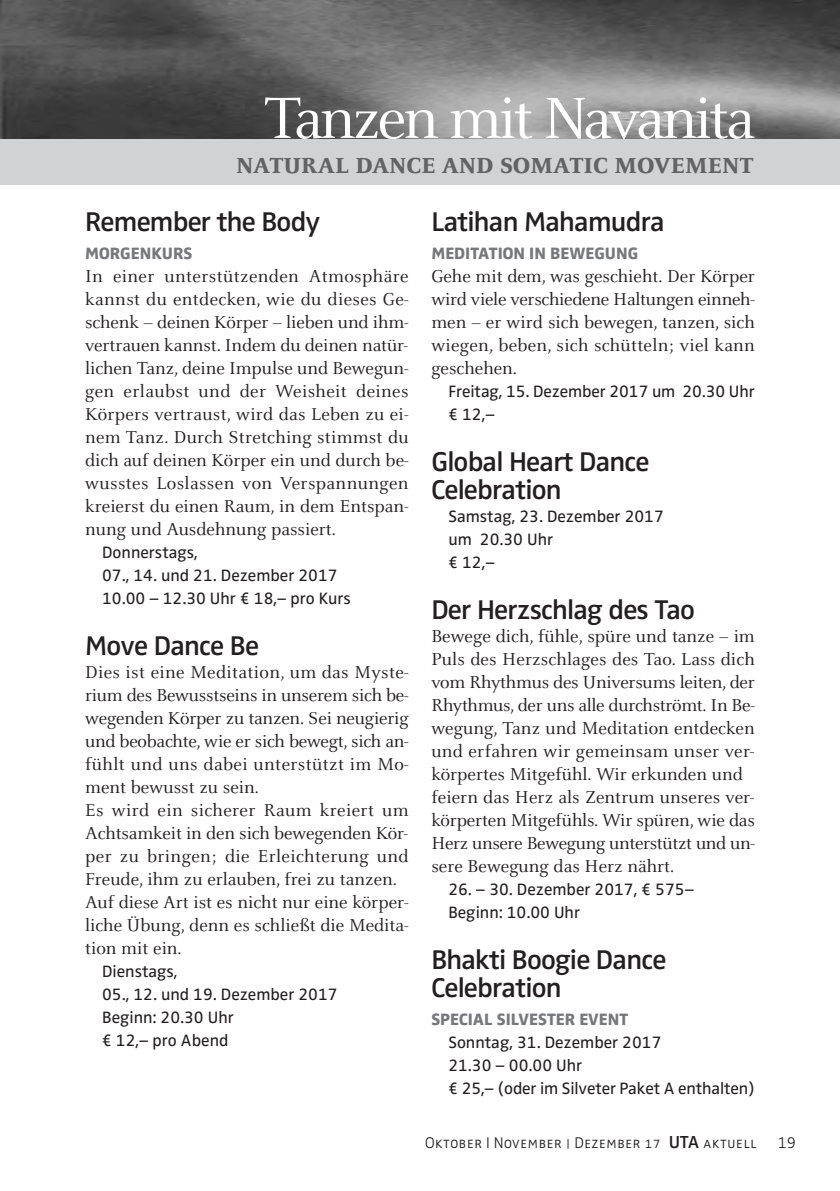
<style>
.page{position:relative;width:840px;height:1191px;background:#fff}
.page>*{position:absolute;margin:0;border:0;box-sizing:border-box;transform-origin:0 0}
.t1{font:64px "Celeste";letter-spacing:-.05em;color:#fff}
.t2{font:600 28px/28px "Zwo";letter-spacing:-.03em;color:#231f20}
.t3{font:800 24px "Celeste";color:#636366}
.t4{font:19px/23px "Celeste";color:#231f20;text-align:justify}
.t5{font:17px/23px "Zwo";color:#231f20}
.t6{font:800 17px "Zwo";color:#76787b}
.t7{font:16px "Zwo Light SC";color:#231f20}
.t8{font:300 16px "Zwo";color:#231f20}
.s1{font-family:"Zwo Semi Bold SC";font-size:18px}
</style>
<div class="page">
<img style="left:1px;top:0;width:838px;height:139px">
<div style="left:0;top:139px;width:839px;height:45px;background:#d1d2d4"></div>
<h1 class="t1" style="left:264px;top:83px;width:492px">Tanzen mit Navanita</h1>
<p class="t3" style="left:236px;top:152px;width:518px">NATURAL DANCE AND SOMATIC MOVEMENT</p>
<h2 class="t2" style="left:85px;top:208px;width:237px">Remember the Body</h2>
<p class="t6" style="left:85px;top:244px;width:109px">MORGENKURS</p>
<p class="t4" style="left:85px;top:264px;width:325px">In einer unterstützenden Atmosphäre kannst du entdecken, wie du dieses Ge&shy;schenk – deinen Körper – lieben und ihm&shy;vertrauen kannst. Indem du deinen natür&shy;lichen Tanz, deine Impulse und Bewegun&shy;gen erlaubst und der Weisheit deines Körpers vertraust, wird das Leben zu ei&shy;nem Tanz. Durch Stretching stimmst du dich auf deinen Körper ein und durch be&shy;wusstes Loslassen von Verspannungen kreierst du einen Raum, in dem Entspan&shy;nung und Ausdehnung passiert.</p>
<p class="t5" style="left:102px;top:540px;width:250px">Donnerstags,<br>07., 14. und 21. Dezember 2017<br>10.00 – 12.30 Uhr € 18,– pro Kurs</p>
<h2 class="t2" style="left:85px;top:632px;width:175px">Move Dance Be</h2>
<p class="t4" style="left:85px;top:660px;width:325px;text-align:left">Dies ist eine Meditation, um das Myste&shy;rium des Bewusstseins in unserem sich be&shy;wegenden Körper zu tanzen. Sei neugierig und beobachte, wie er sich bewegt, sich an&shy;fühlt und uns dabei unterstützt im Mo&shy;ment bewusst zu sein.<br>Es wird ein sicherer Raum kreiert um Achtsamkeit in den sich bewegenden Kör&shy;per zu bringen; die Erleichterung und Freude, ihm zu erlauben, frei zu tanzen.<br>Auf diese Art ist es nicht nur eine körper&shy;liche Übung, denn es schließt die Medita&shy;tion mit ein.</p>
<p class="t5" style="left:102px;top:959px;width:237px">Dienstags,<br>05., 12. und 19. Dezember 2017<br>Beginn: 20.30 Uhr<br>€ 12,– pro Abend</p>
<h2 class="t2" style="left:431px;top:208px;width:235px">Latihan Mahamudra</h2>
<p class="t6" style="left:431px;top:244px;width:208px">MEDITATION IN BEWEGUNG</p>
<p class="t4" style="left:431px;top:264px;width:325px">Gehe mit dem, was geschieht. Der Körper wird viele verschiedene Haltungen einneh&shy;men – er wird sich bewegen, tanzen, sich wiegen, beben, sich schütteln; viel kann geschehen.</p>
<p class="t5" style="left:448px;top:379px;width:308px">Freitag, 15. Dezember 2017 um 20.30 Uhr € 12,–</p>
<h2 class="t2" style="left:431px;top:448px;width:220px">Global Heart Dance<br>Celebration</h2>
<p class="t5" style="left:448px;top:504px;width:217px">Samstag, 23. Dezember 2017 um 20.30 Uhr<br>€ 12,–</p>
<h2 class="t2" style="left:431px;top:596px;width:265px">Der Herzschlag des Tao</h2>
<p class="t4" style="left:431px;top:624px;width:325px;text-align:left">Bewege dich, fühle, spüre und tanze – im Puls des Herzschlages des Tao. Lass dich vom Rhythmus des Universums leiten, der Rhythmus, der uns alle durchströmt. In Be&shy;wegung, Tanz und Meditation entdecken und erfahren wir gemeinsam unser ver&shy;körpertes Mitgefühl. Wir erkunden und feiern das Herz als Zentrum unseres ver&shy;körperten Mitgefühls. Wir spüren, wie das Herz unsere Bewegung unterstützt und un&shy;sere Bewegung das Herz nährt.</p>
<p class="t5" style="left:448px;top:877px;width:247px">26. – 30. Dezember 2017, € 575–<br>Beginn: 10.00 Uhr</p>
<h2 class="t2" style="left:431px;top:946px;width:236px">Bhakti Boogie Dance<br>Celebration</h2>
<p class="t6" style="left:431px;top:1010px;width:198px">SPECIAL SILVESTER EVENT</p>
<p class="t5" style="left:448px;top:1030px;width:308px">Sonntag, 31. Dezember 2017<br>21.30 – 00.00 Uhr<br>€ 25,– (oder im Silveter Paket A enthalten)</p>
<p class="t7" style="left:425px;top:1134px;width:333px">Oktober I November | Dezember 17 <span class="s1">UTA</span> aktuell</p>
<p class="t8" style="left:777px;top:1134px;width:20px">19</p>
</div>
